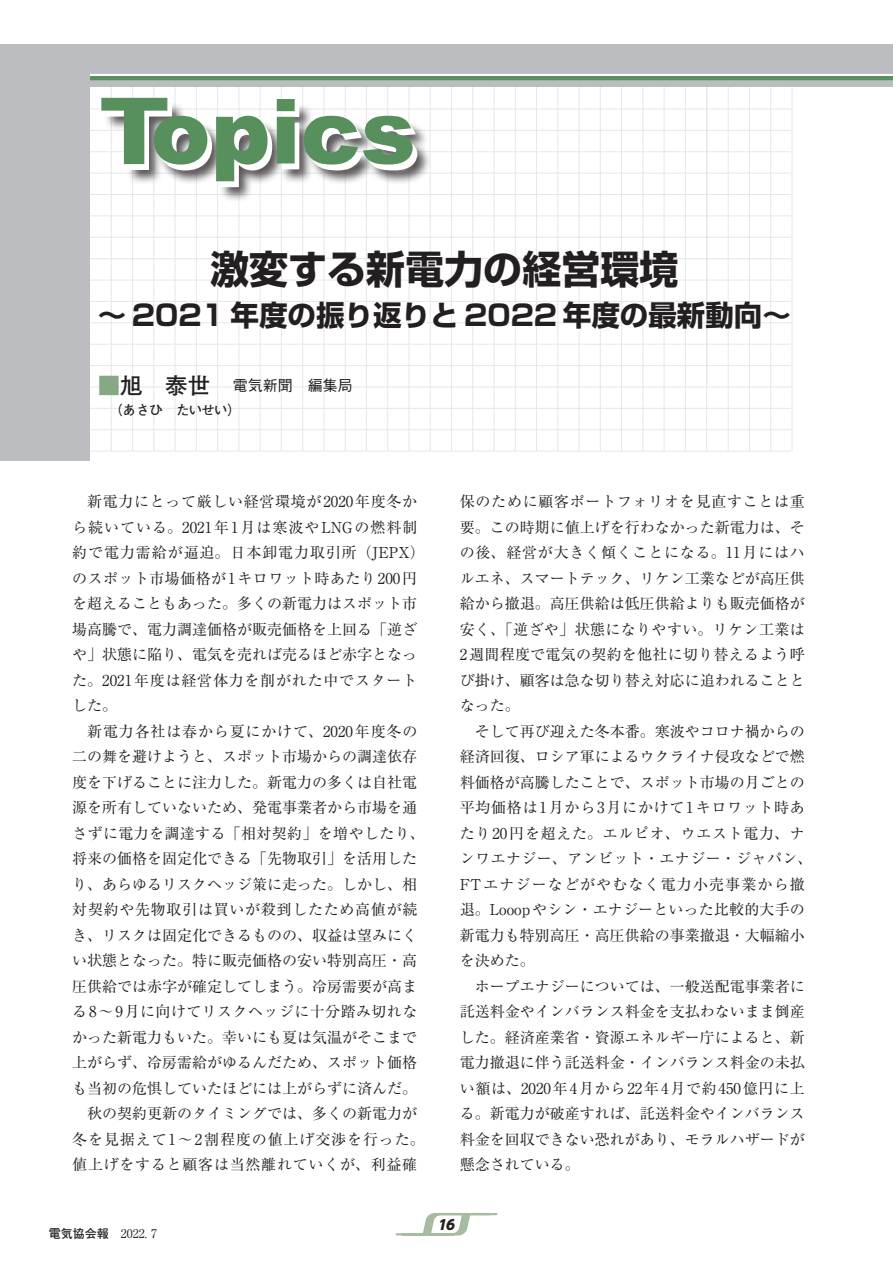
<style>
.page{position:relative;width:893px;height:1263px;background:#fff}
.page>*{position:absolute;margin:0;border:0;box-sizing:border-box;transform-origin:0 0}
.t1{font:700 39px "Shin Go Pro";color:#231f20}
.t2{font:700 28.5px "Shin Go Pro";color:#231f20}
.t3{font:15px/25.5px "Ryumin Pro";color:#231f20;text-align:justify}
.t4{font:15px/25.5px "Ryumin Pro";letter-spacing:.03em;color:#231f20}
.t5{font:500 15px "Gothic BBB Pro";color:#231f20}
.t6{font:700 13.5px "Futo Go B101 Pro";letter-spacing:-.05em;color:#231f20}
.t7{font:800 13.5px "UD Shin Go NT Pro";color:#231f20}
.t8{font:700 12px "Futo Go B101 Pro";color:#231f20}
.s1{font-family:"Futo Go B101 Pro";font-weight:700;font-size:22.5px;color:#87a885}
.s2{font-family:"Futo Go B101 Pro";font-weight:700;font-size:22.5px}
.s3{font-family:"Ryumin Pro";font-weight:400}
</style>
<div class="page">
<hr style="left:89px;top:365px;width:702px;height:1px;background:#e6e7e9">
<hr style="left:89px;top:429px;width:702px;height:1px;background:#e6e7e9">
<hr style="left:111px;top:87px;width:1px;height:364px;background:#e6e7e9">
<hr style="left:132px;top:87px;width:1px;height:364px;background:#e6e7e9">
<hr style="left:153px;top:87px;width:1px;height:364px;background:#e6e7e9">
<hr style="left:175px;top:87px;width:1px;height:364px;background:#e6e7e9">
<hr style="left:196px;top:87px;width:1px;height:364px;background:#e6e7e9">
<hr style="left:217px;top:87px;width:1px;height:364px;background:#e6e7e9">
<hr style="left:238px;top:87px;width:1px;height:364px;background:#e6e7e9">
<hr style="left:260px;top:87px;width:1px;height:364px;background:#e6e7e9">
<hr style="left:281px;top:87px;width:1px;height:364px;background:#e6e7e9">
<hr style="left:302px;top:87px;width:1px;height:364px;background:#e6e7e9">
<hr style="left:324px;top:87px;width:1px;height:364px;background:#e6e7e9">
<hr style="left:345px;top:87px;width:1px;height:364px;background:#e6e7e9">
<hr style="left:366px;top:87px;width:1px;height:364px;background:#e6e7e9">
<hr style="left:387px;top:87px;width:1px;height:364px;background:#e6e7e9">
<hr style="left:409px;top:87px;width:1px;height:364px;background:#e6e7e9">
<hr style="left:430px;top:87px;width:1px;height:364px;background:#e6e7e9">
<hr style="left:451px;top:87px;width:1px;height:364px;background:#e6e7e9">
<hr style="left:472px;top:87px;width:1px;height:364px;background:#e6e7e9">
<hr style="left:494px;top:87px;width:1px;height:364px;background:#e6e7e9">
<hr style="left:515px;top:87px;width:1px;height:364px;background:#e6e7e9">
<hr style="left:536px;top:87px;width:1px;height:364px;background:#e6e7e9">
<hr style="left:89px;top:344px;width:702px;height:1px;background:#e6e7e9">
<hr style="left:89px;top:408px;width:702px;height:1px;background:#e6e7e9">
<hr style="left:89px;top:322px;width:702px;height:1px;background:#e6e7e9">
<hr style="left:89px;top:387px;width:702px;height:1px;background:#e6e7e9">
<hr style="left:89px;top:301px;width:702px;height:1px;background:#e6e7e9">
<hr style="left:89px;top:280px;width:702px;height:1px;background:#e6e7e9">
<hr style="left:89px;top:258px;width:702px;height:1px;background:#e6e7e9">
<hr style="left:89px;top:237px;width:702px;height:1px;background:#e6e7e9">
<hr style="left:89px;top:215px;width:702px;height:1px;background:#e6e7e9">
<hr style="left:89px;top:194px;width:702px;height:1px;background:#e6e7e9">
<hr style="left:89px;top:173px;width:702px;height:1px;background:#e6e7e9">
<hr style="left:89px;top:151px;width:702px;height:1px;background:#e6e7e9">
<hr style="left:89px;top:130px;width:702px;height:1px;background:#e6e7e9">
<hr style="left:89px;top:109px;width:702px;height:1px;background:#e6e7e9">
<hr style="left:89px;top:451px;width:702px;height:1px;background:#e6e7e9">
<hr style="left:557px;top:87px;width:1px;height:364px;background:#e6e7e9">
<hr style="left:707px;top:87px;width:1px;height:298px;background:#e6e7e9">
<hr style="left:579px;top:87px;width:1px;height:364px;background:#e6e7e9">
<hr style="left:728px;top:87px;width:1px;height:364px;background:#e6e7e9">
<hr style="left:600px;top:87px;width:1px;height:364px;background:#e6e7e9">
<hr style="left:749px;top:87px;width:1px;height:364px;background:#e6e7e9">
<hr style="left:621px;top:87px;width:1px;height:364px;background:#e6e7e9">
<hr style="left:770px;top:87px;width:1px;height:364px;background:#e6e7e9">
<hr style="left:642px;top:87px;width:1px;height:364px;background:#e6e7e9">
<hr style="left:792px;top:87px;width:1px;height:364px;background:#e6e7e9">
<hr style="left:664px;top:87px;width:1px;height:364px;background:#e6e7e9">
<hr style="left:685px;top:87px;width:1px;height:364px;background:#e6e7e9">
<hr style="left:706px;top:87px;width:1px;height:364px;background:#e6e7e9">
<div style="left:34px;top:44px;width:859px;height:43px;background:#bcbdc0"></div>
<svg style="left:395px;top:1213px;width:103px;height:23px"></svg>
<hr style="left:89px;top:76px;width:804px;height:4px;background:#578f5d">
<hr style="left:89px;top:74px;width:804px;height:2px;background:#fff">
<div style="left:0;top:44px;width:89px;height:417px;background:#bcbdc0"></div>
<div style="left:104px;top:102px;width:328px;height:100px;background:#231f20;opacity:.75"></div>
<svg style="left:101px;top:98px;width:316px;height:89px"></svg>
<h1 class="t1" style="left:210px;top:238px;width:469px">激変する新電力の経営環境</h1>
<h2 class="t2" style="left:98px;top:292px;width:695px">～ 2021 年度の振り返りと 2022 年度の最新動向～</h2>
<p class="t5" style="left:98px;top:374px;width:256px"><span class="s1">■</span><span class="s2">旭　泰世</span> 電気新聞　編集局</p>
<p class="t6" style="left:109px;top:399px;width:133px">（あさひ　たいせい）</p>
<p class="t4" style="left:72px;top:488px;width:354px;text-indent:15px">新電力にとって厳しい経営環境が2020年度冬から続いている。2021年1月は寒波やLNGの燃料制約で電力需給が逼迫。日本卸電力取引所（JEPX）のスポット市場価格が1キロワット時あたり200円を超えることもあった。多くの新電力はスポット市場高騰で、電力調達価格が販売価格を上回る「逆ざや」状態に陥り、電気を売れば売るほど赤字となった。2021年度は経営体力を削がれた中でスタートした。</p>
<p class="t3" style="left:72px;top:717px;width:354px;text-align:center">新電力各社は春から夏にかけて、2020年度冬の<br>二の舞を避けようと、スポット市場からの調達依存度を下げることに注力した。新電力の多くは自社電源を所有していないため、発電事業者から市場を通さずに電力を調達する「相対契約」を増やしたり、将来の価格を固定化できる「先物取引」を活用したり、あらゆるリスクヘッジ策に走った。しかし、相対契約や先物取引は買いが殺到したため高値が続き、リスクは固定化できるものの、収益は望みにくい状態となった。特に販売価格の安い特別高圧・高圧供給では赤字が確定してしまう。冷房需要が高まる8〜9月に向けてリスクヘッジに十分踏み切れなかった新電力もいた。幸いにも夏は気温がそこまで上がらず、冷房需給がゆるんだため、スポット価格も当初の危惧していたほどには上がらずに済んだ。秋の契約更新のタイミングでは、多くの新電力が<br>冬を見据えて1〜2割程度の値上げ交渉を行った。値上げをすると顧客は当然離れていくが、利益確</p>
<p class="t8" style="left:49px;top:1224px;width:110px">電気協会報　<span class="s3">2022. 7</span></p>
<p class="t3" style="left:460px;top:488px;width:347px">保のために顧客ポートフォリオを見直すことは重要。この時期に値上げを行わなかった新電力は、その後、経営が大きく傾くことになる。11月にはハルエネ、スマートテック、リケン工業などが高圧供給から撤退。高圧供給は低圧供給よりも販売価格が安く、「逆ざや」状態になりやすい。リケン工業は2週間程度で電気の契約を他社に切り替えるよう呼び掛け、顧客は急な切り替え対応に追われることとなった。</p>
<p class="t3" style="left:460px;top:717px;width:354px;text-align:left;text-indent:15px">そして再び迎えた冬本番。寒波やコロナ禍からの経済回復、ロシア軍によるウクライナ侵攻などで燃料価格が高騰したことで、スポット市場の月ごとの平均価格は1月から3月にかけて1キロワット時あたり20円を超えた。エルピオ、ウエスト電力、ナンワエナジー、アンビット・エナジー・ジャパン、<br>FTエナジーなどがやむなく電力小売事業から撤退。Looopやシン・エナジーといった比較的大手の新電力も特別高圧・高圧供給の事業撤退・大幅縮小を決めた。</p>
<p class="t3" style="left:460px;top:972px;width:347px;text-indent:15px">ホープエナジーについては、一般送配電事業者に託送料金やインバランス料金を支払わないまま倒産した。経済産業省・資源エネルギー庁によると、新電力撤退に伴う託送料金・インバランス料金の未払い額は、2020年4月から22年4月で約450億円に上る。新電力が破産すれば、託送料金やインバランス料金を回収できない恐れがあり、モラルハザードが懸念されている。</p>
<p class="t7" style="left:438px;top:1213px;width:18px">16</p>
</div>
